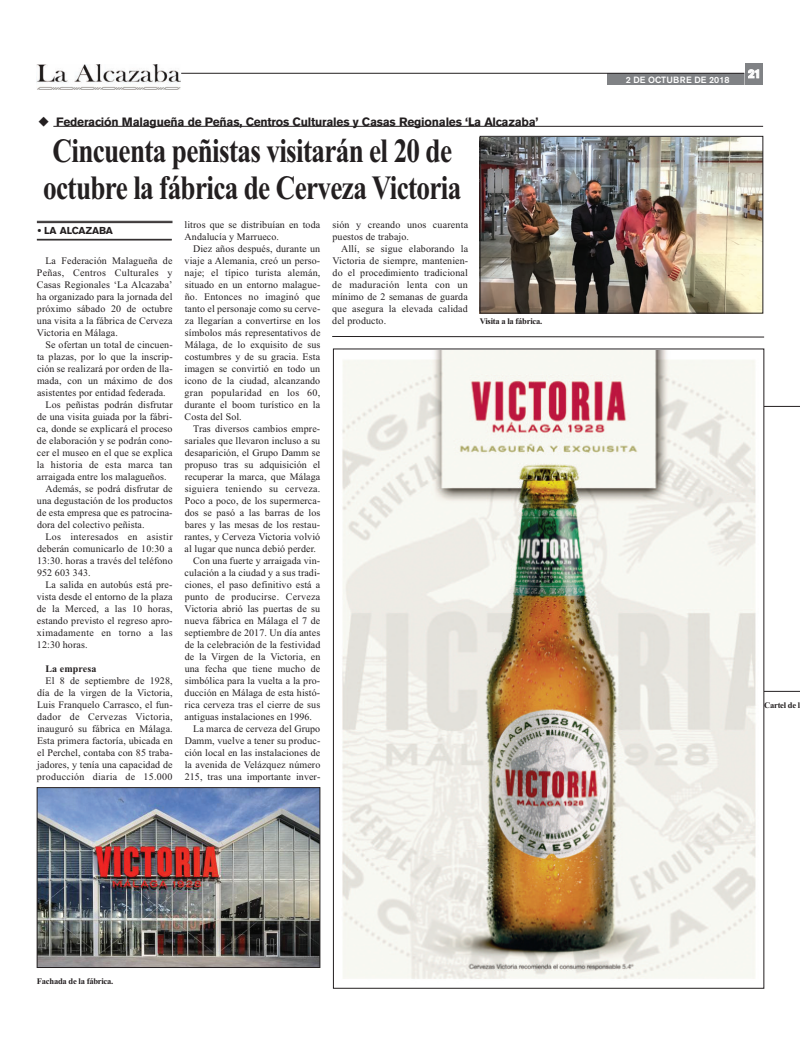
<style>
.page{position:relative;width:800px;height:1049px;background:#fff}
.page>*{position:absolute;margin:0;border:0;box-sizing:border-box;transform-origin:0 0}
.t1{font:700 34px/37px "Times New Roman";letter-spacing:-.025em;color:#231f20;scale:.8 1}
.t2{font:700 12px "Akzidenz Grotesk BE";letter-spacing:-.015em;color:#231f20}
.t3{font:700 12px "Akzidenz Grotesk BE";color:#fff}
.t4{font:10px "Times New Roman";letter-spacing:.01em;color:#231f20}
.t5{font:10px "Times New Roman";letter-spacing:.03em;color:#231f20}
.t6{font:700 10px "Akzidenz Grotesk BE";color:#231f20}
.t7{font:700 10px "Times New Roman";letter-spacing:.01em;color:#231f20}
.t8{font:500 9px "Akzidenz Grotesk BE";letter-spacing:.02em;color:#fff}
.t9{font:700 8.5px "Times New Roman";letter-spacing:-.025em;color:#231f20}
</style>
<div class="page">
<img style="left:481px;top:138px;width:280px;height:173px">
<div style="left:479px;top:136px;width:284px;height:177px;border:1px solid #231f20"></div>
<hr style="left:37px;top:221px;width:135px;height:1px;background:#231f20">
<hr style="left:37px;top:222px;width:135px;height:1px;background:#231f20">
<hr style="left:37px;top:239px;width:135px;height:1px;background:#231f20">
<hr style="left:37px;top:240px;width:135px;height:1px;background:#231f20">
<hr style="left:53px;top:126px;width:710px;height:1px;background:#231f20">
<img style="left:39px;top:789px;width:279px;height:177px">
<div style="left:37px;top:787px;width:283px;height:181px;border:1px solid #231f20"></div>
<svg style="left:764px;top:406px;width:35px;height:286px"></svg>
<img style="left:342px;top:351px;width:414px;height:628px">
<svg style="left:332px;top:336px;width:432px;height:1px"></svg>
<div style="left:607px;top:74px;width:141px;height:11px;background:#808285"></div>
<hr style="left:181px;top:73px;width:563px;height:1px;background:#231f20">
<div style="left:745px;top:63px;width:18px;height:22px;background:#808285"></div>
<svg style="left:744px;top:69px;width:14px;height:16px"></svg>
<img style="left:37px;top:64px;width:143px;height:26px">
<p class="t2" style="left:38px;top:117px;width:502px">◆ Federación Malagueña de Peñas, Centros Culturales y Casas Regionales ‘La Alcazaba’</p>
<p class="t1" style="left:43px;top:132px;width:524px">Cincuenta peñistas visitarán el 20 de octubre la fábrica de Cerveza Victoria</p>
<p class="t6" style="left:38px;top:226px;width:77px">• LA ALCAZABA</p>
<p class="t4" style="left:45px;top:255px;width:129px">La Federación Malagueña de</p>
<p class="t5" style="left:37px;top:267px;width:137px">Peñas, Centros Culturales y</p>
<p class="t4" style="left:37px;top:279px;width:137px">Casas Regionales ‘La Alcazaba’</p>
<p class="t4" style="left:37px;top:291px;width:137px">ha organizado para la jornada del</p>
<p class="t4" style="left:37px;top:303px;width:137px">próximo sábado 20 de octubre</p>
<p class="t4" style="left:37px;top:315px;width:137px">una visita a la fábrica de Cerveza</p>
<p class="t4" style="left:37px;top:327px;width:82px">Victoria en Málaga.</p>
<p class="t4" style="left:45px;top:339px;width:129px">Se ofertan un total de cincuen-</p>
<p class="t4" style="left:37px;top:351px;width:137px">ta plazas, por lo que la inscrip-</p>
<p class="t4" style="left:37px;top:363px;width:137px">ción se realizará por orden de lla-</p>
<p class="t4" style="left:37px;top:375px;width:137px">mada, con un máximo de dos</p>
<p class="t4" style="left:37px;top:387px;width:130px">asistentes por entidad federada.</p>
<p class="t4" style="left:46px;top:399px;width:129px">Los peñistas podrán disfrutar</p>
<p class="t4" style="left:37px;top:411px;width:137px">de una visita guiada por la fábri-</p>
<p class="t4" style="left:37px;top:423px;width:137px">ca, donde se explicará el proceso</p>
<p class="t4" style="left:37px;top:435px;width:137px">de elaboración y se podrán cono-</p>
<p class="t4" style="left:37px;top:447px;width:137px">cer el museo en el que se explica</p>
<p class="t4" style="left:37px;top:459px;width:137px">la historia de esta marca tan</p>
<p class="t4" style="left:37px;top:471px;width:131px">arraigada entre los malagueños.</p>
<p class="t4" style="left:45px;top:483px;width:129px">Además, se podrá disfrutar de</p>
<p class="t4" style="left:37px;top:495px;width:137px">una degustación de los productos</p>
<p class="t4" style="left:37px;top:507px;width:137px">de esta empresa que es patrocina-</p>
<p class="t4" style="left:37px;top:519px;width:109px">dora del colectivo peñista.</p>
<p class="t5" style="left:46px;top:531px;width:129px">Los interesados en asistir</p>
<p class="t4" style="left:37px;top:543px;width:137px">deberán comunicarlo de 10:30 a</p>
<p class="t4" style="left:37px;top:555px;width:137px">13:30. horas a través del teléfono</p>
<p class="t4" style="left:37px;top:567px;width:55px">952 603 343.</p>
<p class="t4" style="left:46px;top:579px;width:128px">La salida en autobús está pre-</p>
<p class="t4" style="left:37px;top:591px;width:137px">vista desde el entorno de la plaza</p>
<p class="t4" style="left:37px;top:603px;width:137px">de la Merced, a las 10 horas,</p>
<p class="t4" style="left:37px;top:615px;width:137px">estando previsto el regreso apro-</p>
<p class="t5" style="left:37px;top:627px;width:137px">ximadamente en torno a las</p>
<p class="t4" style="left:37px;top:639px;width:52px">12:30 horas.</p>
<p class="t7" style="left:45px;top:663px;width:52px">La empresa</p>
<p class="t4" style="left:45px;top:675px;width:129px">El 8 de septiembre de 1928,</p>
<p class="t4" style="left:37px;top:687px;width:137px">día de la virgen de la Victoria,</p>
<p class="t4" style="left:37px;top:699px;width:137px">Luis Franquelo Carrasco, el fun-</p>
<p class="t5" style="left:37px;top:711px;width:137px">dador de Cervezas Victoria,</p>
<p class="t4" style="left:37px;top:723px;width:137px">inauguró su fábrica en Málaga.</p>
<p class="t4" style="left:37px;top:735px;width:137px">Esta primera factoría, ubicada en</p>
<p class="t4" style="left:37px;top:747px;width:137px">el Perchel, contaba con 85 traba-</p>
<p class="t4" style="left:37px;top:759px;width:137px">jadores, y tenía una capacidad de</p>
<p class="t5" style="left:37px;top:771px;width:137px">producción diaria de 15.000</p>
<p class="t4" style="left:184px;top:219px;width:137px">litros que se distribuían en toda</p>
<p class="t4" style="left:184px;top:231px;width:96px">Andalucía y Marrueco.</p>
<p class="t4" style="left:193px;top:243px;width:129px">Diez años después, durante un</p>
<p class="t4" style="left:184px;top:255px;width:137px">viaje a Alemania, creó un perso-</p>
<p class="t4" style="left:184px;top:267px;width:137px">naje; el típico turista alemán,</p>
<p class="t4" style="left:185px;top:279px;width:137px">situado en un entorno malague-</p>
<p class="t4" style="left:185px;top:291px;width:137px">ño. Entonces no imaginó que</p>
<p class="t4" style="left:185px;top:303px;width:137px">tanto el personaje como su cerve-</p>
<p class="t4" style="left:185px;top:315px;width:137px">za llegarían a convertirse en los</p>
<p class="t4" style="left:185px;top:327px;width:137px">símbolos más representativos de</p>
<p class="t4" style="left:185px;top:339px;width:137px">Málaga, de lo exquisito de sus</p>
<p class="t4" style="left:185px;top:351px;width:137px">costumbres y de su gracia. Esta</p>
<p class="t4" style="left:184px;top:363px;width:137px">imagen se convirtió en todo un</p>
<p class="t4" style="left:184px;top:375px;width:137px">icono de la ciudad, alcanzando</p>
<p class="t5" style="left:184px;top:387px;width:137px">gran popularidad en los 60,</p>
<p class="t4" style="left:184px;top:399px;width:137px">durante el boom turístico en la</p>
<p class="t4" style="left:184px;top:411px;width:59px">Costa del Sol.</p>
<p class="t4" style="left:193px;top:423px;width:129px">Tras diversos cambios empre-</p>
<p class="t4" style="left:185px;top:435px;width:137px">sariales que llevaron incluso a su</p>
<p class="t4" style="left:185px;top:447px;width:137px">desaparición, el Grupo Damm se</p>
<p class="t4" style="left:185px;top:459px;width:137px">propuso tras su adquisición el</p>
<p class="t4" style="left:185px;top:471px;width:137px">recuperar la marca, que Málaga</p>
<p class="t5" style="left:185px;top:483px;width:137px">siguiera teniendo su cerveza.</p>
<p class="t4" style="left:185px;top:495px;width:137px">Poco a poco, de los supermerca-</p>
<p class="t4" style="left:185px;top:507px;width:137px">dos se pasó a las barras de los</p>
<p class="t4" style="left:185px;top:519px;width:137px">bares y las mesas de los restau-</p>
<p class="t4" style="left:184px;top:531px;width:137px">rantes, y Cerveza Victoria volvió</p>
<p class="t4" style="left:184px;top:543px;width:133px">al lugar que nunca debió perder.</p>
<p class="t4" style="left:193px;top:555px;width:129px">Con una fuerte y arraigada vin-</p>
<p class="t4" style="left:184px;top:567px;width:137px">culación a la ciudad y a sus tradi-</p>
<p class="t4" style="left:185px;top:579px;width:137px">ciones, el paso definitivo está a</p>
<p class="t5" style="left:185px;top:591px;width:137px">punto de producirse. Cerveza</p>
<p class="t4" style="left:185px;top:603px;width:137px">Victoria abrió las puertas de su</p>
<p class="t4" style="left:185px;top:615px;width:137px">nueva fábrica en Málaga el 7 de</p>
<p class="t4" style="left:185px;top:627px;width:137px">septiembre de 2017. Un día antes</p>
<p class="t4" style="left:185px;top:639px;width:137px">de la celebración de la festividad</p>
<p class="t4" style="left:185px;top:651px;width:137px">de la Virgen de la Victoria, en</p>
<p class="t4" style="left:185px;top:663px;width:137px">una fecha que tiene mucho de</p>
<p class="t4" style="left:185px;top:675px;width:137px">simbólica para la vuelta a la pro-</p>
<p class="t4" style="left:184px;top:687px;width:137px">ducción en Málaga de esta histó-</p>
<p class="t4" style="left:184px;top:699px;width:137px">rica cerveza tras el cierre de sus</p>
<p class="t4" style="left:184px;top:711px;width:129px">antiguas instalaciones en 1996.</p>
<p class="t4" style="left:193px;top:723px;width:129px">La marca de cerveza del Grupo</p>
<p class="t4" style="left:185px;top:735px;width:137px">Damm, vuelve a tener su produc-</p>
<p class="t4" style="left:185px;top:747px;width:137px">ción local en las instalaciones de</p>
<p class="t4" style="left:185px;top:759px;width:137px">la avenida de Velázquez número</p>
<p class="t4" style="left:185px;top:771px;width:137px">215, tras una importante inver-</p>
<p class="t4" style="left:332px;top:219px;width:137px">sión y creando unos cuarenta</p>
<p class="t4" style="left:332px;top:231px;width:78px">puestos de trabajo.</p>
<p class="t4" style="left:341px;top:243px;width:129px">Allí, se sigue elaborando la</p>
<p class="t4" style="left:332px;top:255px;width:137px">Victoria de siempre, mantenien-</p>
<p class="t4" style="left:332px;top:267px;width:137px">do el procedimiento tradicional</p>
<p class="t5" style="left:332px;top:279px;width:137px">de maduración lenta con un</p>
<p class="t4" style="left:332px;top:291px;width:137px">mínimo de 2 semanas de guarda</p>
<p class="t4" style="left:332px;top:303px;width:137px">que asegura la elevada calidad</p>
<p class="t4" style="left:332px;top:315px;width:55px">del producto.</p>
<p class="t9" style="left:479px;top:316px;width:64px">Visita a la fábrica.</p>
<p class="t9" style="left:37px;top:976px;width:78px">Fachada de la fábrica.</p>
<p class="t8" style="left:625px;top:76px;width:105px">2 DE OCTUBRE DE 2018</p>
<p class="t3" style="left:747px;top:69px;width:14px">21</p>
<p class="t9" style="left:764px;top:700px;width:38px">Cartel de l</p>
</div>
